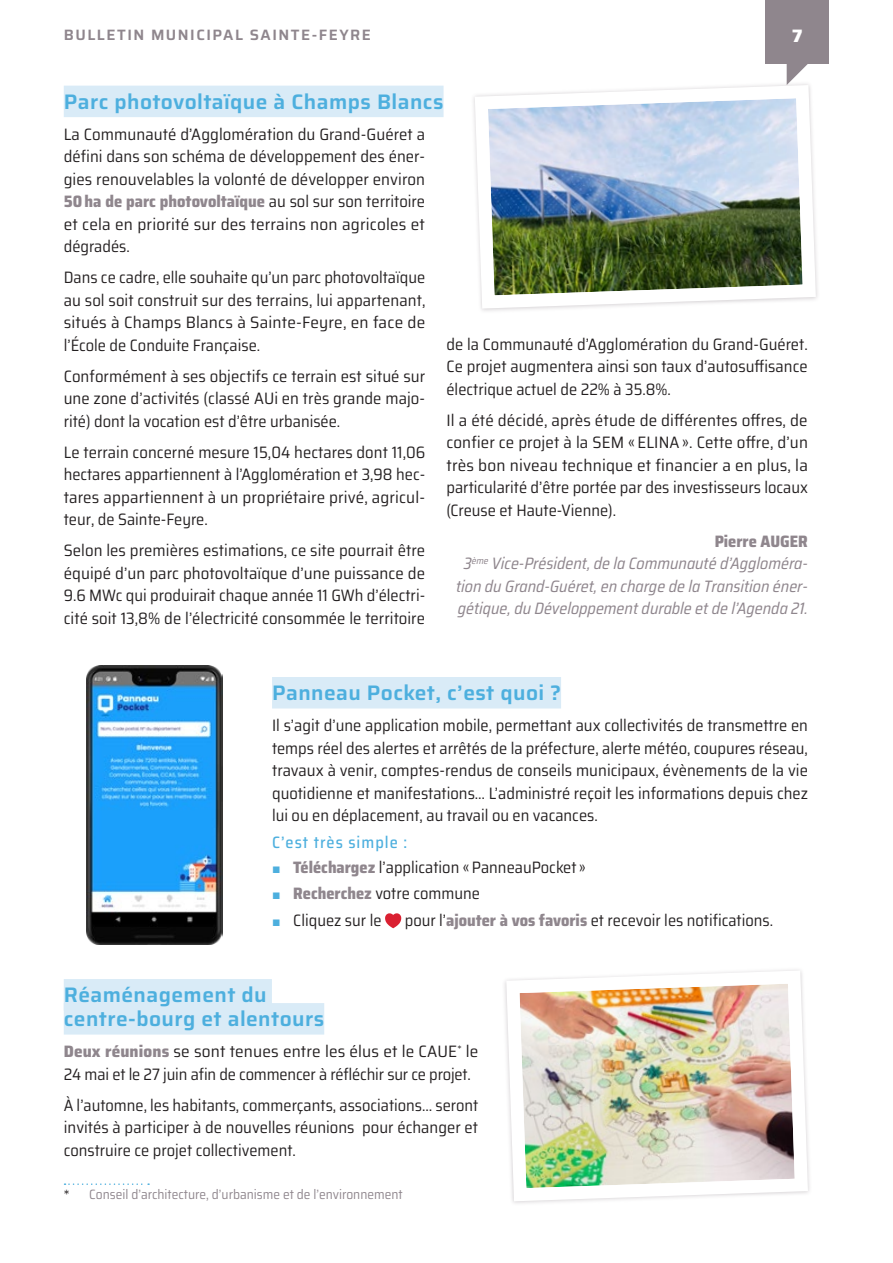
<style>
.page{position:relative;width:893px;height:1263px;background:#fff}
.page>*{position:absolute;margin:0;border:0;box-sizing:border-box;transform-origin:0 0}
.t1{font:600 21px/24px "Saira";letter-spacing:.02em;color:#4dafde}
.t2{font:800 18px "Saira";color:#fff}
.t3{font:semi-condensed 16.5px/22.5px "Saira";color:#231f20;text-align:justify}
.t4{font:semi-condensed 16.5px/22.5px "Saira";color:#231f20;text-align:justify;scale:1.04 1}
.t5{font:italic semi-condensed 16.5px/22.5px "Saira";color:#8f868d;text-align:right}
.t6{font:semi-condensed 16.5px/22.5px "Saira";color:#231f20;scale:1.05 1}
.t7{font:500 semi-condensed 16.5px "Saira";letter-spacing:.06em;color:#4dafde}
.t8{font:600 15px "Saira";letter-spacing:.1em;color:#8f868d}
.note_de_bas_de_page{font:semi-condensed 13.5px "Saira";color:#8f868d}
.s1{font-weight:800;color:#8f868d}
.s2{font-weight:800;font-style:normal}
.s3{font-family:"Arial";font-stretch:normal;font-size:14.1px;color:#4dafde}
.s4{color:#231f20}
</style>
<div class="page">
<div style="left:272px;top:677px;width:289px;height:31px;background:#d9ebf7"></div>
<svg style="left:385px;top:913px;width:16px;height:15px"></svg>
<div style="left:64px;top:979px;width:208px;height:31px;background:#d9ebf7"></div>
<div style="left:64px;top:1003px;width:260px;height:31px;background:#d9ebf7"></div>
<svg style="left:65px;top:1183px;width:84px;height:2px"></svg>
<img style="left:504px;top:969px;width:306px;height:235px">
<div style="left:64px;top:86px;width:380px;height:31px;background:#d9ebf7"></div>
<img style="left:86px;top:665px;width:137px;height:279px">
<img style="left:473px;top:78px;width:345px;height:233px">
<svg style="left:787px;top:64px;width:21px;height:21px"></svg>
<div style="left:765px;top:0;width:64px;height:64px;background:#8f868d"></div>
<p class="t8" style="left:64px;top:23px;width:309px">BULLETIN MUNICIPAL SAINTE-FEYRE</p>
<p class="t2" style="left:792px;top:21px;width:12px">7</p>
<p class="t1" style="left:64px;top:89px;width:381px">Parc photovoltaïque à Champs Blancs</p>
<p class="t3" style="left:64px;top:122px;width:363px">La Communauté d’Agglomération du Grand-Guéret a défini dans son schéma de développement des éner&shy;gies renouvelables la volonté de développer environ <span class="s1">50ha de parc photovoltaïque</span> au sol sur son territoire et cela en priorité sur des terrains non agricoles et dégradés.</p>
<p class="t3" style="left:64px;top:266px;width:363px">Dans ce cadre, elle souhaite qu’un parc photovoltaïque au sol soit construit sur des terrains, lui appartenant, situés à Champs Blancs à Sainte-Feyre, en face de l’École de Conduite Française.</p>
<p class="t3" style="left:64px;top:364px;width:363px">Conformément à ses objectifs ce terrain est situé sur une zone d’activités (classé AUi en très grande majo&shy;rité) dont la vocation est d’être urbanisée.</p>
<p class="t3" style="left:64px;top:440px;width:363px">Le terrain concerné mesure 15,04 hectares dont 11,06 hectares appartiennent à l’Agglomération et 3,98 hec&shy;tares appartiennent à un propriétaire privé, agricul&shy;teur, de Sainte-Feyre.</p>
<p class="t3" style="left:64px;top:539px;width:363px">Selon les premières estimations, ce site pourrait être équipé d’un parc photovoltaïque d’une puissance de 9.6 MWc qui produirait chaque année 11 GWh d’électri&shy;cité soit 13,8% de l’électricité consommée le territoire</p>
<p class="t3" style="left:446px;top:332px;width:363px">de la Communauté d’Agglomération du Grand-Guéret.<br>Ce projet augmentera ainsi son taux d’autosuffisance électrique actuel de 22% à 35.8%.</p>
<p class="t4" style="left:446px;top:408px;width:349px">Il a été décidé, après étude de différentes offres, de confier ce projet à la SEM « ELINA». Cette offre, d’un très bon niveau technique et financier a en plus, la particularité d’être portée par des investisseurs locaux (Creuse et Haute-Vienne).</p>
<p class="t5" style="left:456px;top:529px;width:353px"><span class="s2">Pierre AUGER<br></span>3<sup>ème</sup> Vice-Président, de la Communauté d’Aggloméra&shy;tion du Grand-Guéret, en charge de la Transition éner&shy;gétique, du Développement durable et de l’Agenda 21.</p>
<p class="t1" style="left:272px;top:680px;width:291px">Panneau Pocket, c’est quoi ?</p>
<p class="t3" style="left:272px;top:714px;width:537px">Il s’agit d’une application mobile, permettant aux collectivités de transmettre en temps réel des alertes et arrêtés de la préfecture, alerte météo, coupures réseau, travaux à venir, comptes-rendus de conseils municipaux, évènements de la vie quotidienne et manifestations… L’administré reçoit les informations depuis chez lui ou en déplacement, au travail ou en vacances.</p>
<p class="t7" style="left:272px;top:829px;width:137px">C’est très simple :</p>
<p class="t3" style="left:272px;top:855px;width:315px"><span class="s3">■</span> <span class="s1">Téléchargez</span> l’application «PanneauPocket »</p>
<p class="t3" style="left:272px;top:882px;width:209px"><span class="s3">■</span> <span class="s1">Recherchez</span> votre commune</p>
<p class="t3" style="left:272px;top:908px;width:111px"><span class="s3">■</span> Cliquez sur le</p>
<p class="t3" style="left:405px;top:908px;width:370px">pour l’<span class="s1">ajouter à vos favoris</span> et recevoir les notifications.</p>
<p class="t1" style="left:64px;top:982px;width:262px">Réaménagement du centre-bourg et alentours</p>
<p class="t6" style="left:64px;top:1040px;width:396px"><span class="s1">Deux réunions</span> se sont tenues entre les élus et le CAUE<sup>*</sup> le<br>24 mai et le 27 juin afin de commencer à réfléchir sur ce projet.</p>
<p class="t3" style="left:64px;top:1093px;width:416px">À l’automne, les habitants, commerçants, associations… seront invités à participer à de nouvelles réunions pour échanger et construire ce projet collectivement.</p>
<p class="note_de_bas_de_page" style="left:64px;top:1183px;width:341px"><span class="s4">*</span> Conseil d’architecture, d’urbanisme et de l’environnement</p>
</div>
